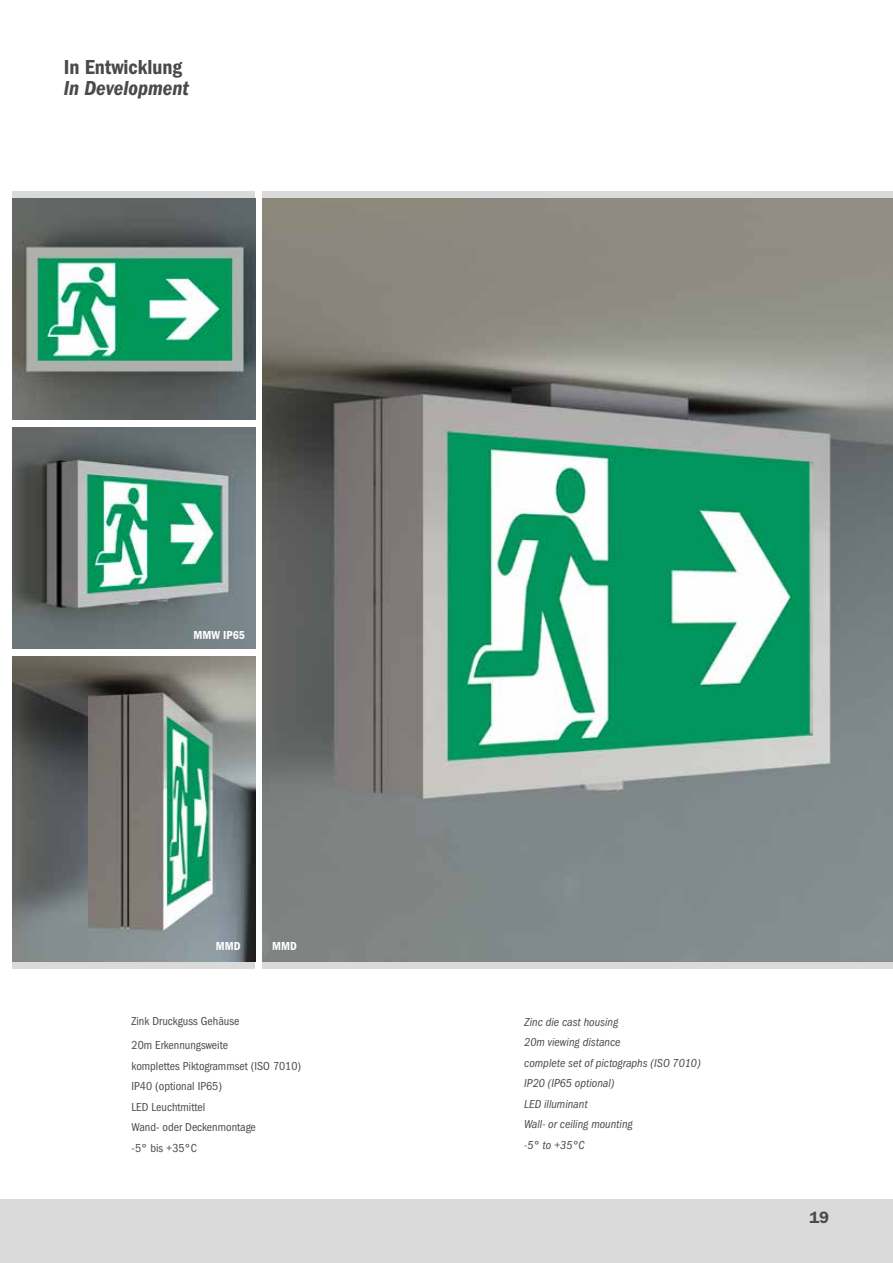
<style>
.page{position:relative;width:893px;height:1263px;background:#fff}
.page>*{position:absolute;margin:0;border:0;box-sizing:border-box;transform-origin:0 0}
.t1{font:21px "ITC Franklin Gothic Std Dm Cd";color:#4a4a49}
.t2{font:21px "ITC Franklin Gothic Std Dm Cd It";color:#4a4a49}
.t3{font:600 16.5px "ITC Franklin Gothic Std";color:#4a4a49}
.t4{font:condensed 12px/20.5px "ITC Franklin Gothic Std";color:#4a4a49}
.t5{font:italic condensed 12px/20.5px "ITC Franklin Gothic Std";color:#4a4a49}
.t6{font:12px "ITC Franklin Gothic Std Dm Cd";color:#fff}
</style>
<div class="page">
<div style="left:0;top:1199px;width:893px;height:64px;background:#dadada"></div>
<div style="left:262px;top:191px;width:631px;height:8px;background:#dadada"></div>
<div style="left:13px;top:191px;width:242px;height:8px;background:#dadada"></div>
<div style="left:262px;top:961px;width:631px;height:7px;background:#dadada"></div>
<div style="left:13px;top:961px;width:242px;height:7px;background:#dadada"></div>
<img style="left:13px;top:427px;width:242px;height:221px">
<img style="left:263px;top:199px;width:630px;height:762px">
<img style="left:13px;top:657px;width:242px;height:304px">
<img style="left:13px;top:199px;width:242px;height:220px">
<h1 class="t1" style="left:64px;top:55px;width:120px">In Entwicklung</h1>
<h1 class="t2" style="left:64px;top:76px;width:127px">In Development</h1>
<p class="t6" style="left:194px;top:628px;width:53px">MMW IP65</p>
<p class="t6" style="left:216px;top:939px;width:26px">MMD</p>
<p class="t6" style="left:272px;top:939px;width:26px">MMD</p>
<p class="t4" style="left:132px;top:1009px;width:109px;line-height:24px">Zink Druckguss Gehäuse<br>20m Erkennungsweite</p>
<p class="t4" style="left:132px;top:1055px;width:171px">komplettes Piktogrammset (ISO 7010)<br>IP40 (optional IP65)<br>LED Leuchtmittel<br>Wand- oder Deckenmontage<br>-5° bis +35°C</p>
<p class="t5" style="left:524px;top:1011px;width:178px">Zinc die cast housing<br>20m viewing distance<br>complete set of pictographs (ISO 7010)<br>IP20 (IP65 optional)<br>LED illuminant<br>Wall- or ceiling mounting<br>-5° to +35°C</p>
<h2 class="t3" style="left:809px;top:1208px;width:21px">19</h2>
</div>
